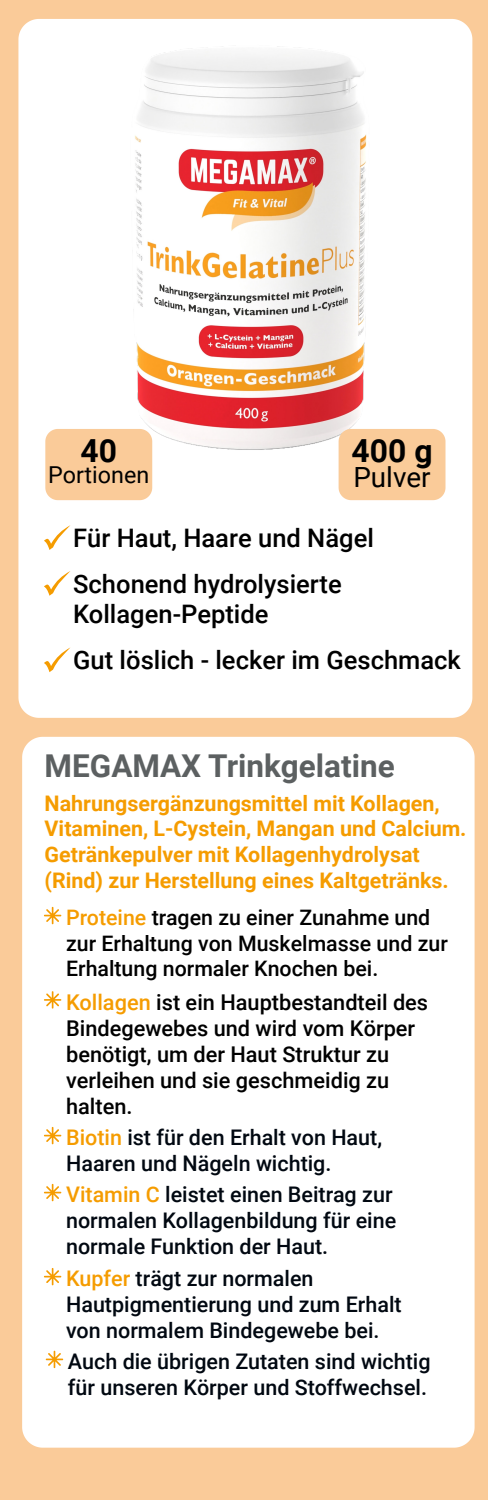
<style>
.page{position:relative;width:488px;height:1500px;background:#facb99}
.page>*{position:absolute;margin:0;border:0;box-sizing:border-box;transform-origin:0 0}
.t1{font:700 31.8px "Roboto";color:#000}
.t2{font:700 31.45px "Roboto";color:#5c6061}
.t3{font:27.8px "Roboto";color:#000}
.t4{font:500 25.5px/30.6px "Roboto";color:#000}
.t5{font:23.3px "Roboto";color:#000}
.t6{font:500 21.7px/26.1px "Roboto";color:#000}
.t7{font:500 21.5px/25.8px "Roboto";color:#010811}
.t8{font:700 21.45px/25.8px "Roboto";color:#f59c00}
.t9{font:500 21.35px/25.6px "Roboto";color:#000}
.s1{color:#f59c00}
</style>
<div class="page">
<div style="left:22px;top:737px;width:452px;height:711px;background:#fff"></div>
<svg style="left:44px;top:907px;width:17px;height:17px"></svg>
<svg style="left:44px;top:991px;width:17px;height:18px"></svg>
<div style="left:18px;top:19px;width:454px;height:699px;background:#fff"></div>
<img style="left:85px;top:33px;width:331px;height:432px">
<svg style="left:44px;top:525px;width:26px;height:25px"></svg>
<svg style="left:44px;top:571px;width:26px;height:25px"></svg>
<svg style="left:44px;top:647px;width:26px;height:25px"></svg>
<svg style="left:338px;top:429px;width:107px;height:71px"></svg>
<svg style="left:44px;top:1127px;width:17px;height:17px"></svg>
<svg style="left:44px;top:1184px;width:17px;height:17px"></svg>
<svg style="left:44px;top:1268px;width:17px;height:17px"></svg>
<svg style="left:46px;top:1351px;width:17px;height:17px"></svg>
<svg style="left:45px;top:429px;width:107px;height:71px"></svg>
<p class="t1" style="left:80px;top:428px;width:38px">40</p>
<p class="t5" style="left:48px;top:458px;width:102px">Portionen</p>
<p class="t1" style="left:351px;top:428px;width:82px">400 g</p>
<p class="t3" style="left:353px;top:458px;width:79px">Pulver</p>
<p class="t4" style="left:73px;top:522px;width:302px">Für Haut, Haare und Nägel</p>
<p class="t4" style="left:73px;top:567px;width:270px">Schonend hydrolysierte<br>Kollagen-Peptide</p>
<p class="t4" style="left:73px;top:644px;width:389px">Gut löslich - lecker im Geschmack</p>
<h1 class="t2" style="left:45px;top:744px;width:351px">MEGAMAX Trinkgelatine</h1>
<p class="t8" style="left:45px;top:789px;width:423px">Nahrungsergänzungsmittel mit Kollagen, Vitaminen, L-Cystein, Mangan und Calcium.<br>Getränkepulver mit Kollagenhydrolysat (Rind) zur Herstellung eines Kaltgetränks.</p>
<p class="t9" style="left:66px;top:904px;width:383px"><span class="s1">Proteine</span> tragen zu einer Zunahme und zur Erhaltung von Muskelmasse und zur<br>Erhaltung normaler Knochen bei.</p>
<p class="t6" style="left:66px;top:988px;width:363px"><span class="s1">Kollagen</span> ist ein Hauptbestandteil des<br>Bindegewebes und wird vom Körper benötigt, um der Haut Struktur zu verleihen und sie geschmeidig zu halten.</p>
<p class="t7" style="left:66px;top:1124px;width:317px"><span class="s1">Biotin</span> ist für den Erhalt von Haut,<br>Haaren und Nägeln wichtig.</p>
<p class="t7" style="left:66px;top:1181px;width:331px"><span class="s1">Vitamin C</span> leistet einen Beitrag zur normalen Kollagenbildung für eine normale Funktion der Haut.</p>
<p class="t7" style="left:66px;top:1265px;width:337px"><span class="s1">Kupfer</span> trägt zur normalen<br>Hautpigmentierung und zum Erhalt von normalem Bindegewebe bei.</p>
<p class="t7" style="left:68px;top:1348px;width:364px">Auch die übrigen Zutaten sind wichtig für unseren Körper und Stoffwechsel.</p>
</div>
